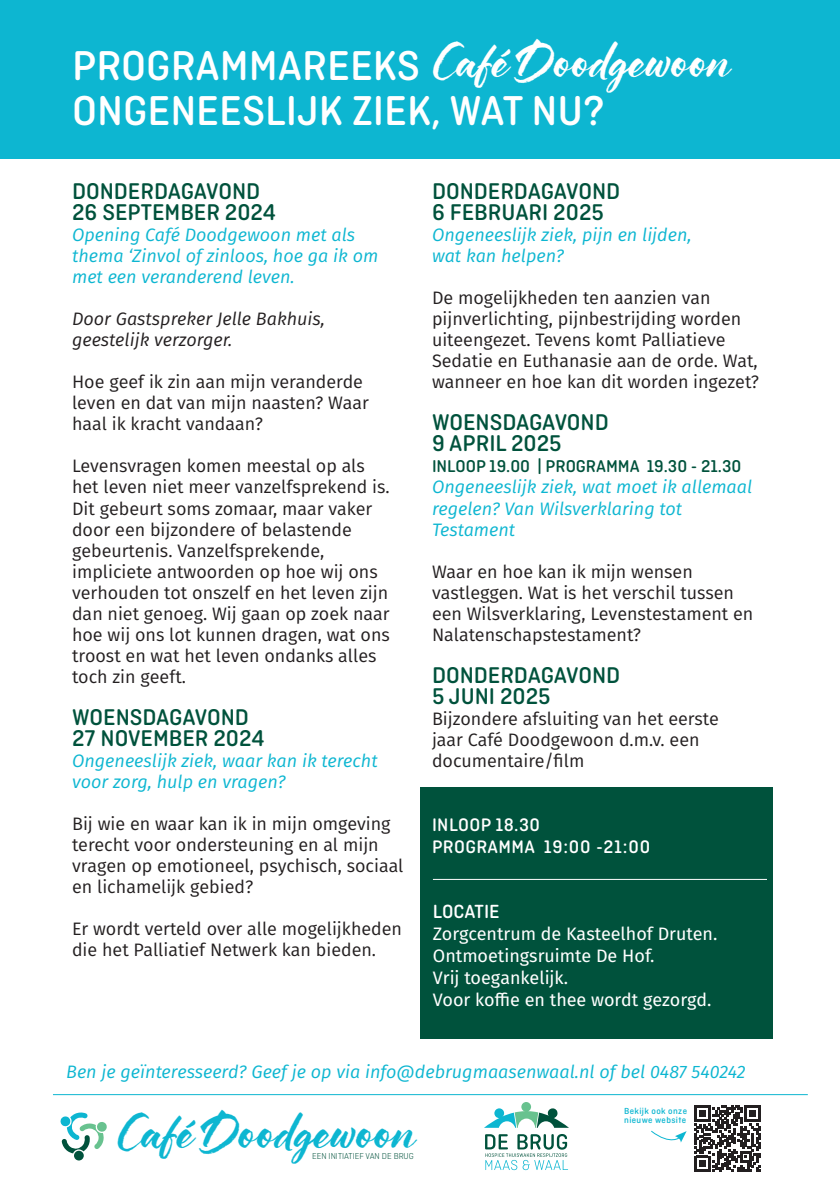
<style>
.page{position:relative;width:840px;height:1191px;background:#fff}
.page>*{position:absolute;margin:0;border:0;box-sizing:border-box;transform-origin:0 0}
.t1{font:500 44px/44.6px "Ciutadella Rounded";color:#fff}
.t2{font:39.2px "Hello Bloomie Script";color:#0db6d1}
.t3{font:39.2px "Hello Bloomie Script";color:#fff}
.t4{font:500 24px/21px "Ciutadella Rounded";color:#00523c}
.t5{font:500 20px "Ciutadella Rounded";color:#fff}
.t6{font:500 19.2px/23px "Ciutadella Rounded";letter-spacing:.02em;color:#fff}
.t7{font:18px/21px "Fira Sans";color:#231f20}
.t8{font:italic 18px/21px "Fira Sans";color:#0db6d1}
.t9{font:18px/22px "Fira Sans";color:#fff}
.t10{font:italic 18px/21px "Fira Sans";color:#231f20}
.t11{font:500 18px "Ciutadella Rounded";color:#00523c}
.t12{font:500 9.2px/9.2px "Ciutadella Rounded";letter-spacing:.04em;color:#0db6d1}
.t13{font:300 9px "Ciutadella Rounded";color:#00523c}
</style>
<div class="page">
<div style="left:0;top:0;width:839px;height:159px;background:#0db6d1"></div>
<div style="left:420px;top:787px;width:351px;height:251px;background:#00523c"></div>
<hr style="left:432px;top:879px;width:334px;height:1px;background:#fff">
<hr style="left:53px;top:1094px;width:754px;height:1px;background:#0db6d1">
<svg style="left:60px;top:1112px;width:47px;height:48px"></svg>
<svg style="left:485px;top:1103px;width:83px;height:24px"></svg>
<svg style="left:485px;top:1134px;width:82px;height:36px"></svg>
<svg style="left:694px;top:1105px;width:66px;height:66px"></svg>
<svg style="left:651px;top:1130px;width:35px;height:13px"></svg>
<h2 class="t3" style="left:432px;top:39px;width:298px">Café Doodgewoon</h2>
<h1 class="t1" style="left:72px;top:44px;width:533px">PROGRAMMAREEKS<br>ONGENEESLIJK ZIEK, WAT NU?</h1>
<h3 class="t4" style="left:72px;top:181px;width:205px">DONDERDAGAVOND<br>26 SEPTEMBER 2024</h3>
<p class="t8" style="left:72px;top:224px;width:307px">Opening Café Doodgewoon met als thema ‘Zinvol of zinloos, hoe ga ik om met een veranderend leven.</p>
<p class="t10" style="left:72px;top:308px;width:254px">Door Gastspreker Jelle Bakhuis, geestelijk verzorger.</p>
<p class="t7" style="left:72px;top:371px;width:298px">Hoe geef ik zin aan mijn veranderde leven en dat van mijn naasten? Waar haal ik kracht vandaan?</p>
<p class="t7" style="left:72px;top:455px;width:319px">Levensvragen komen meestal op als het leven niet meer vanzelfsprekend is.<br>Dit gebeurt soms zomaar, maar vaker door een bijzondere of belastende gebeurtenis. Vanzelfsprekende, impliciete antwoorden op hoe wij ons verhouden tot onszelf en het leven zijn dan niet genoeg. Wij gaan op zoek naar hoe wij ons lot kunnen dragen, wat ons troost en wat het leven ondanks alles toch zin geeft.</p>
<h3 class="t4" style="left:72px;top:706px;width:194px">WOENSDAGAVOND<br>27 NOVEMBER 2024</h3>
<p class="t8" style="left:72px;top:749px;width:307px">Ongeneeslijk ziek, waar kan ik terecht voor zorg, hulp en vragen?</p>
<p class="t7" style="left:72px;top:812px;width:333px">Bij wie en waar kan ik in mijn omgeving terecht voor ondersteuning en al mijn vragen op emotioneel, psychisch, sociaal en lichamelijk gebied?</p>
<p class="t7" style="left:72px;top:918px;width:331px">Er wordt verteld over alle mogelijkheden die het Palliatief Netwerk kan bieden.</p>
<h3 class="t4" style="left:432px;top:181px;width:190px">DONDERDAGAVOND<br>6 FEBRUARI 2025</h3>
<p class="t8" style="left:432px;top:224px;width:261px">Ongeneeslijk ziek, pijn en lijden, wat kan helpen?</p>
<p class="t7" style="left:432px;top:287px;width:328px">De mogelijkheden ten aanzien van pijnverlichting, pijnbestrijding worden uiteengezet. Tevens komt Palliatieve Sedatie en Euthanasie aan de orde. Wat, wanneer en hoe kan dit worden ingezet?</p>
<h3 class="t4" style="left:432px;top:412px;width:178px">WOENSDAGAVOND<br>9 APRIL 2025</h3>
<p class="t11" style="left:432px;top:456px;width:311px">INLOOP 19.00 | PROGRAMMA 19.30 - 21.30</p>
<p class="t8" style="left:432px;top:476px;width:321px">Ongeneeslijk ziek, wat moet ik allemaal regelen? Van Wilsverklaring tot<br>Testament</p>
<p class="t7" style="left:432px;top:560px;width:322px">Waar en hoe kan ik mijn wensen vastleggen. Wat is het verschil tussen een Wilsverklaring, Levenstestament en Nalatenschapstestament?</p>
<h3 class="t4" style="left:432px;top:664px;width:190px">DONDERDAGAVOND<br>5 JUNI 2025</h3>
<p class="t7" style="left:432px;top:707px;width:288px">Bijzondere afsluiting van het eerste jaar Café Doodgewoon d.m.v. een documentaire/film</p>
<p class="t6" style="left:432px;top:813px;width:219px">INLOOP 18.30<br>PROGRAMMA 19:00 -21:00</p>
<p class="t5" style="left:432px;top:900px;width:68px">LOCATIE</p>
<p class="t9" style="left:432px;top:922px;width:286px">Zorgcentrum de Kasteelhof Druten.<br>Ontmoetingsruimte De Hof.<br>Vrij toegankelijk.<br>Voor koffie en thee wordt gezorgd.</p>
<p class="t8" style="left:66px;top:1060px;width:680px">Ben je geïnteresseerd? Geef je op via info@debrugmaasenwaal.nl of bel 0487 540242</p>
<h2 class="t2" style="left:117px;top:1110px;width:298px">Café Doodgewoon</h2>
<p class="t13" style="left:312px;top:1150px;width:103px">EEN INITIATIEF VAN DE BRUG</p>
<p class="t12" style="left:624px;top:1106px;width:64px">Bekijk ook onze nieuwe website</p>
</div>
